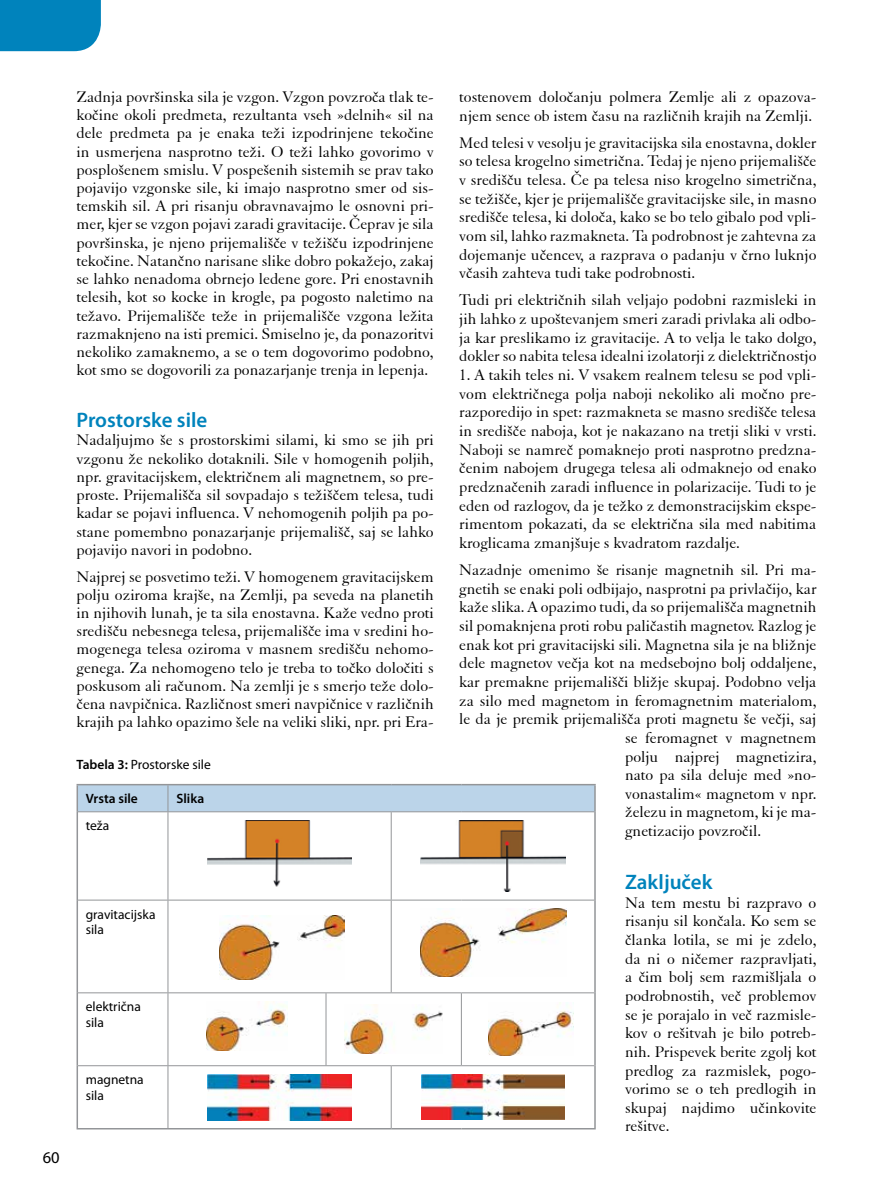
<style>
.page{position:relative;width:893px;height:1191px;background:#fff}
.page>*{position:absolute;margin:0;border:0;box-sizing:border-box;transform-origin:0 0}
.t1{font:600 21px "Myriad Pro";color:#0083bc}
.t2{font:16.5px/18.6px "Elegant Garamond BT";color:#000;text-align:justify}
.t3{font:16.5px "Myriad Pro";color:#000}
.t4{font:13.5px/15.5px "Myriad Pro";color:#000}
.t5{font:600 13.5px "Myriad Pro";color:#000}
.s1{font-weight:600}
</style>
<div class="page">
<div style="left:0;top:0;width:101px;height:51px;background:#0083bc"></div>
<hr style="left:78px;top:811px;width:90px;height:1px;background:#939598">
<hr style="left:168px;top:811px;width:158px;height:1px;background:#939598">
<hr style="left:168px;top:812px;width:1px;height:87px;background:#939598">
<hr style="left:326px;top:811px;width:65px;height:1px;background:#939598">
<hr style="left:391px;top:811px;width:70px;height:1px;background:#939598">
<hr style="left:391px;top:812px;width:1px;height:87px;background:#939598">
<hr style="left:461px;top:811px;width:133px;height:1px;background:#939598">
<hr style="left:78px;top:899px;width:90px;height:1px;background:#939598">
<hr style="left:168px;top:899px;width:158px;height:1px;background:#939598">
<hr style="left:168px;top:900px;width:1px;height:92px;background:#939598">
<hr style="left:326px;top:899px;width:65px;height:1px;background:#939598">
<hr style="left:391px;top:899px;width:70px;height:1px;background:#939598">
<hr style="left:391px;top:900px;width:1px;height:92px;background:#939598">
<hr style="left:461px;top:899px;width:133px;height:1px;background:#939598">
<hr style="left:78px;top:992px;width:90px;height:1px;background:#939598">
<hr style="left:168px;top:992px;width:158px;height:1px;background:#939598">
<hr style="left:168px;top:993px;width:1px;height:72px;background:#939598">
<hr style="left:326px;top:992px;width:65px;height:1px;background:#939598">
<hr style="left:326px;top:993px;width:1px;height:72px;background:#939598">
<hr style="left:391px;top:992px;width:70px;height:1px;background:#939598">
<hr style="left:461px;top:992px;width:133px;height:1px;background:#939598">
<hr style="left:461px;top:993px;width:1px;height:72px;background:#939598">
<hr style="left:78px;top:1065px;width:90px;height:1px;background:#939598">
<hr style="left:168px;top:1065px;width:158px;height:1px;background:#939598">
<hr style="left:168px;top:1066px;width:1px;height:62px;background:#939598">
<hr style="left:326px;top:1065px;width:65px;height:1px;background:#939598">
<hr style="left:391px;top:1065px;width:70px;height:1px;background:#939598">
<hr style="left:391px;top:1066px;width:1px;height:62px;background:#939598">
<hr style="left:461px;top:1065px;width:133px;height:1px;background:#939598">
<div style="left:77px;top:784px;width:517px;height:27px;background:#bbd4e9"></div>
<hr style="left:168px;top:784px;width:158px;height:1px;background:#939598">
<hr style="left:326px;top:784px;width:65px;height:1px;background:#939598">
<hr style="left:391px;top:784px;width:70px;height:1px;background:#939598">
<hr style="left:461px;top:784px;width:135px;height:1px;background:#939598">
<hr style="left:594px;top:785px;width:2px;height:26px;background:#939598">
<hr style="left:77px;top:811px;width:1px;height:89px;background:#939598">
<hr style="left:594px;top:811px;width:2px;height:89px;background:#939598">
<hr style="left:77px;top:900px;width:1px;height:92px;background:#939598">
<hr style="left:594px;top:900px;width:2px;height:92px;background:#939598">
<hr style="left:77px;top:992px;width:1px;height:73px;background:#939598">
<hr style="left:594px;top:992px;width:2px;height:73px;background:#939598">
<hr style="left:77px;top:1065px;width:1px;height:63px;background:#939598">
<hr style="left:594px;top:1065px;width:2px;height:63px;background:#939598">
<hr style="left:77px;top:1128px;width:91px;height:1px;background:#939598">
<hr style="left:168px;top:1128px;width:158px;height:1px;background:#939598">
<hr style="left:326px;top:1128px;width:65px;height:1px;background:#939598">
<hr style="left:391px;top:1128px;width:70px;height:1px;background:#939598">
<hr style="left:461px;top:1128px;width:135px;height:1px;background:#939598">
<img style="left:207px;top:820px;width:145px;height:67px">
<img style="left:421px;top:820px;width:144px;height:71px">
<img style="left:219px;top:915px;width:125px;height:65px">
<img style="left:420px;top:908px;width:146px;height:68px">
<img style="left:206px;top:1001px;width:82px;height:50px">
<img style="left:345px;top:1005px;width:98px;height:48px">
<img style="left:488px;top:1003px;width:86px;height:52px">
<img style="left:208px;top:1074px;width:143px;height:46px">
<img style="left:421px;top:1074px;width:144px;height:46px">
<p class="t2" style="left:77px;top:87px;width:359px;line-height:18.1px">Zadnja površinska sila je vzgon. Vzgon povzroča tlak te&shy;kočine okoli predmeta, rezultanta vseh »delnih« sil na dele predmeta pa je enaka teži izpodrinjene tekočine in usmerjena nasprotno teži. O teži lahko govorimo v posplošenem smislu. V pospešenih sistemih se prav tako pojavijo vzgonske sile, ki imajo nasprotno smer od sis&shy;temskih sil. A pri risanju obravnavajmo le osnovni pri&shy;mer, kjer se vzgon pojavi zaradi gravitacije. Čeprav je sila površinska, je njeno prijemališče v težišču izpodrinjene tekočine. Natančno narisane slike dobro pokažejo, zakaj se lahko nenadoma obrnejo ledene gore. Pri enostavnih telesih, kot so kocke in krogle, pa pogosto naletimo na težavo. Prijemališče teže in prijemališče vzgona ležita razmaknjeno na isti premici. Smiselno je, da ponazoritvi nekoliko zamaknemo, a se o tem dogovorimo podobno, kot smo se dogovorili za ponazarjanje trenja in lepenja.</p>
<p class="t1" style="left:77px;top:407px;width:132px">Prostorske sile</p>
<p class="t2" style="left:77px;top:431px;width:359px;line-height:18.1px">Nadaljujmo še s prostorskimi silami, ki smo se jih pri vzgonu že nekoliko dotaknili. Sile v homogenih poljih, npr. gravitacijskem, električnem ali magnetnem, so pre&shy;proste. Prijemališča sil sovpadajo s težiščem telesa, tudi kadar se pojavi influenca. V nehomogenih poljih pa po&shy;stane pomembno ponazarjanje prijemališč, saj se lahko pojavijo navori in podobno.</p>
<p class="t2" style="left:77px;top:567px;width:359px;line-height:18.1px">Najprej se posvetimo teži. V homogenem gravitacijskem polju oziroma krajše, na Zemlji, pa seveda na planetih in njihovih lunah, je ta sila enostavna. Kaže vedno proti središču nebesnega telesa, prijemališče ima v sredini ho&shy;mogenega telesa oziroma v masnem središču nehomo&shy;genega. Za nehomogeno telo je treba to točko določiti s poskusom ali računom. Na zemlji je s smerjo teže dolo&shy;čena navpičnica. Različnost smeri navpičnice v različnih krajih pa lahko opazimo šele na veliki sliki, npr. pri Era-</p>
<p class="t4" style="left:77px;top:757px;width:136px"><span class="s1">Tabela 3:</span> Prostorske sile</p>
<p class="t5" style="left:86px;top:790px;width:54px">Vrsta sile</p>
<p class="t5" style="left:176px;top:790px;width:29px">Slika</p>
<p class="t4" style="left:86px;top:818px;width:25px">teža</p>
<p class="t3" style="left:43px;top:1147px;width:18px">60</p>
<p class="t4" style="left:86px;top:906px;width:71px">gravitacijska sila</p>
<p class="t4" style="left:86px;top:999px;width:57px">električna sila</p>
<p class="t4" style="left:86px;top:1071px;width:59px">magnetna sila</p>
<p class="t2" style="left:459px;top:87px;width:359px">tostenovem določanju polmera Zemlje ali z opazova&shy;njem sence ob istem času na različnih krajih na Zemlji.</p>
<p class="t2" style="left:459px;top:133px;width:359px">Med telesi v vesolju je gravitacijska sila enostavna, dokler so telesa krogelno simetrična. Tedaj je njeno prijemališče v središču telesa. Če pa telesa niso krogelno simetrična, se težišče, kjer je prijemališče gravitacijske sile, in masno središče telesa, ki določa, kako se bo telo gibalo pod vpli&shy;vom sil, lahko razmakneta. Ta podrobnost je zahtevna za dojemanje učencev, a razprava o padanju v črno luknjo včasih zahteva tudi take podrobnosti.</p>
<p class="t2" style="left:459px;top:290px;width:359px">Tudi pri električnih silah veljajo podobni razmisleki in jih lahko z upoštevanjem smeri zaradi privlaka ali odbo&shy;ja kar preslikamo iz gravitacije. A to velja le tako dolgo, dokler so nabita telesa idealni izolatorji z dielektričnostjo</p>
<p class="t2" style="left:459px;top:365px;width:359px">1. A takih teles ni. V vsakem realnem telesu se pod vpli&shy;vom električnega polja naboji nekoliko ali močno pre&shy;razporedijo in spet: razmakneta se masno središče telesa in središče naboja, kot je nakazano na tretji sliki v vrsti.<br>Naboji se namreč pomaknejo proti nasprotno predzna&shy;čenim nabojem drugega telesa ali odmaknejo od enako predznačenih zaradi influence in polarizacije. Tudi to je eden od razlogov, da je težko z demonstracijskim ekspe&shy;rimentom pokazati, da se električna sila med nabitima kroglicama zmanjšuje s kvadratom razdalje.</p>
<p class="t2" style="left:459px;top:560px;width:359px">Nazadnje omenimo še risanje magnetnih sil. Pri ma-</p>
<p class="t2" style="left:459px;top:579px;width:359px">gnetih se enaki poli odbijajo, nasprotni pa privlačijo, kar</p>
<p class="t2" style="left:459px;top:597px;width:359px">kaže slika. A opazimo tudi, da so prijemališča magnetnih</p>
<p class="t2" style="left:459px;top:616px;width:359px">sil pomaknjena proti robu paličastih magnetov. Razlog je</p>
<p class="t2" style="left:459px;top:634px;width:359px">enak kot pri gravitacijski sili. Magnetna sila je na bližnje</p>
<p class="t2" style="left:459px;top:653px;width:359px">dele magnetov večja kot na medsebojno bolj oddaljene,</p>
<p class="t2" style="left:459px;top:672px;width:359px">kar premakne prijemališči bližje skupaj. Podobno velja</p>
<p class="t2" style="left:459px;top:690px;width:359px">za silo med magnetom in feromagnetnim materialom,</p>
<p class="t2" style="left:459px;top:709px;width:359px">le da je premik prijemališča proti magnetu še večji, saj</p>
<p class="t2" style="left:625px;top:728px;width:193px">se feromagnet v magnetnem</p>
<p class="t2" style="left:625px;top:746px;width:193px">polju najprej magnetizira,</p>
<p class="t2" style="left:625px;top:765px;width:193px">nato pa sila deluje med »no-</p>
<p class="t2" style="left:625px;top:784px;width:193px">vonastalim« magnetom v npr.</p>
<p class="t2" style="left:625px;top:802px;width:193px">železu in magnetom, ki je ma-</p>
<p class="t2" style="left:625px;top:821px;width:138px">gnetizacijo povzročil.</p>
<p class="t1" style="left:625px;top:868px;width:89px">Zaključek</p>
<p class="t2" style="left:625px;top:892px;width:193px">Na tem mestu bi razpravo o risanju sil končala. Ko sem se članka lotila, se mi je zdelo, da ni o ničemer razpravljati, a čim bolj sem razmišljala o podrobnostih, več problemov se je porajalo in več razmisle&shy;kov o rešitvah je bilo potreb&shy;nih. Prispevek berite zgolj kot predlog za razmislek, pogo&shy;vorimo se o teh predlogih in skupaj najdimo učinkovite rešitve.</p>
</div>
